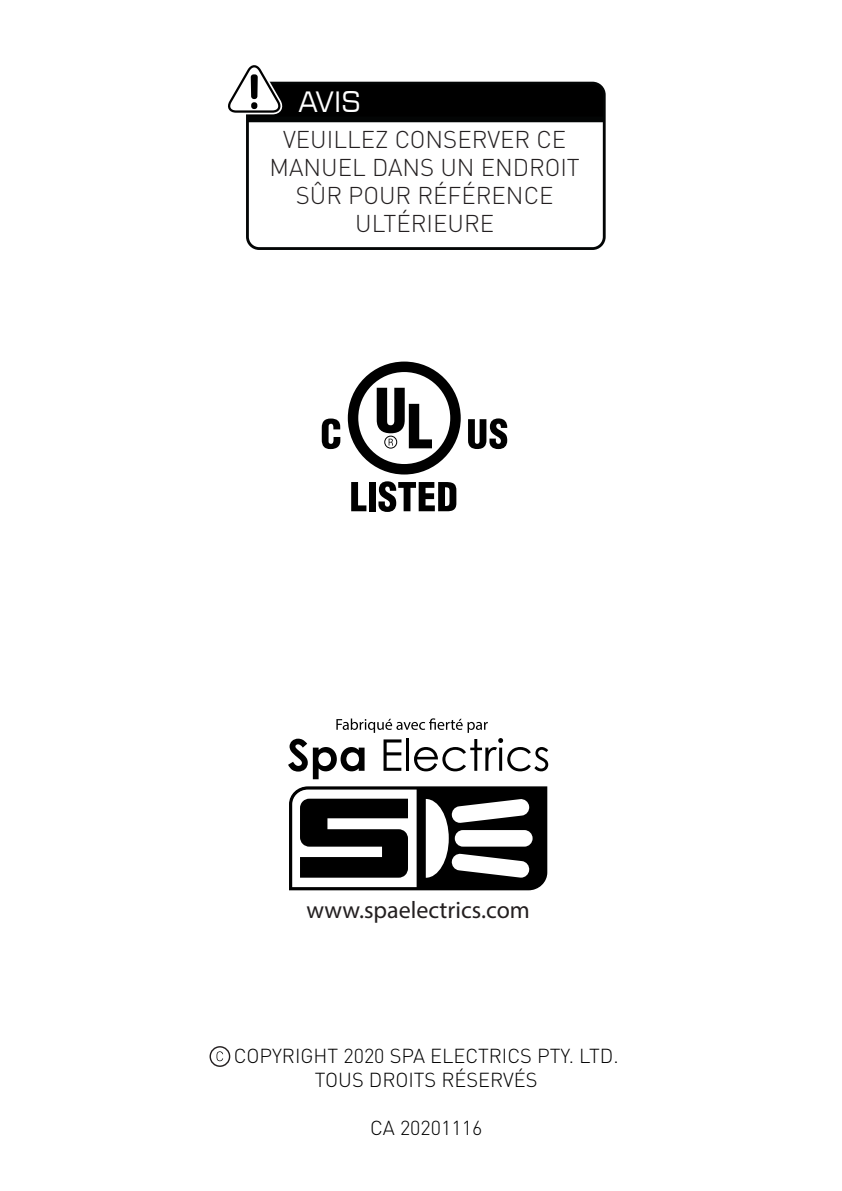
<style>
.page{position:relative;width:842px;height:1191px;background:#fff}
.page>*{position:absolute;margin:0;border:0;box-sizing:border-box;transform-origin:0 0}
.t1{font:28px "Square 721 BT";color:#fff}
.t2{font:300 24px/28px "DINOT";color:#231f20;text-align:center}
.t3{font:24px "Myriad Pro";color:#231f20}
.t4{font:300 20px/24px "DINOT";color:#000;text-align:center}
</style>
<div class="page">
<svg style="left:217px;top:1051px;width:6px;height:10px"></svg>
<div style="left:210px;top:1046px;width:20px;height:21px;border:1px solid #221e1f;border-radius:50%"></div>
<div style="left:246px;top:82px;width:360px;height:168px;border:3px solid #030505;border-radius:12px"></div>
<svg style="left:228px;top:65px;width:376px;height:57px"></svg>
<svg style="left:351px;top:482px;width:15px;height:29px"></svg>
<div style="left:369px;top:482px;width:7px;height:29px;background:#000"></div>
<svg style="left:378px;top:481px;width:78px;height:31px"></svg>
<svg style="left:468px;top:418px;width:39px;height:31px"></svg>
<div style="left:348px;top:361px;width:113px;height:113px;background:#000;border-radius:50%"></div>
<div style="left:358px;top:372px;width:92px;height:92px;background:#fff;border-radius:50%"></div>
<svg style="left:377px;top:388px;width:55px;height:60px"></svg>
<div style="left:384px;top:436px;width:13px;height:12px;border:1px solid #000;border-radius:50%"></div>
<svg style="left:322px;top:418px;width:18px;height:31px"></svg>
<svg style="left:289px;top:786px;width:259px;height:104px"></svg>
<svg style="left:288px;top:718px;width:260px;height:61px"></svg>
<p class="t1" style="left:299px;top:85px;width:64px">AVIS</p>
<p class="t2" style="left:269px;top:125px;width:312px">VEUILLEZ CONSERVER CE<br>MANUEL DANS UN ENDROIT<br>SÛR POUR RÉFÉRENCE<br>ULTÉRIEURE</p>
<p class="t3" style="left:306px;top:895px;width:225px">www.spaelectrics.com</p>
<p class="t4" style="left:234px;top:1044px;width:387px">COPYRIGHT 2020 SPA ELECTRICS PTY. LTD.<br>TOUS DROITS RÉSERVÉS</p>
<p class="t4" style="left:370px;top:1116px;width:114px">CA 20201116</p>
</div>
